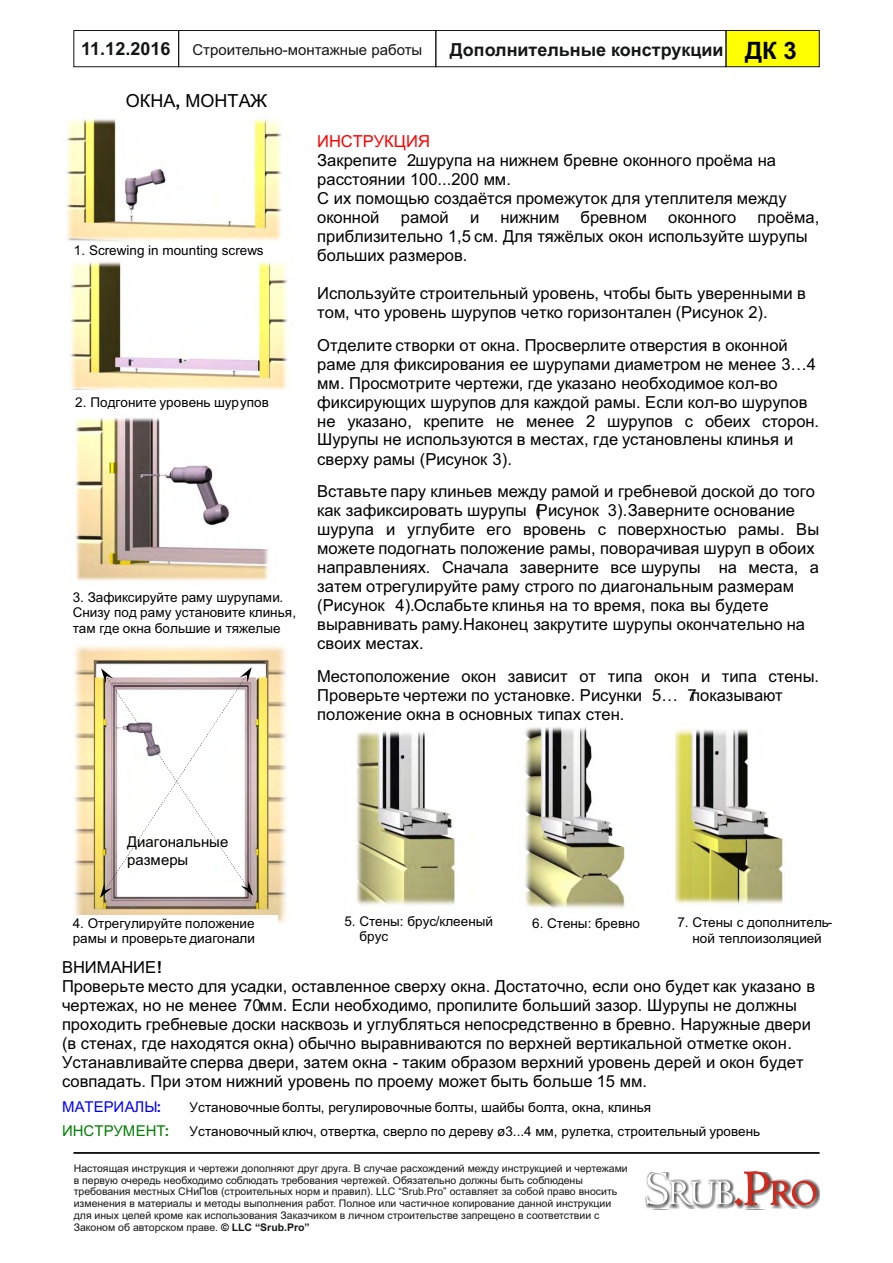
<style>
.page{position:relative;width:893px;height:1263px;background:#fff}
.page>*{position:absolute;margin:0;border:0;box-sizing:border-box;transform-origin:0 0}
.t1{font:700 18px "Arial";color:#151616}
.t2{font:18px "Arial";color:#000}
.t3{font:16.5px/19px "Arial";color:#000}
.t4{font:16.5px "Arial";color:#f00}
.t5{font:15px "Arial";color:#151616}
.t6{font:15px/17.1px "Arial";color:#000}
.t7{font:15px "Arial";color:#008000}
.t8{font:15px "Arial";letter-spacing:.005em;color:#00f}
.t9{font:13.5px/15.5px "Arial";color:#000}
.t10{font:10.5px/11.7px "Arial";color:#151616}
.s1{font-weight:700;font-size:18px}
.s2{font-size:24px;color:#000}
.s3{font-weight:700}
.s4{font-weight:700;color:#000}
</style>
<div class="page">
<img style="left:66px;top:118px;width:216px;height:124px">
<img style="left:74px;top:646px;width:213px;height:278px">
<img style="left:356px;top:731px;width:99px;height:174px">
<img style="left:525px;top:727px;width:100px;height:182px">
<img style="left:675px;top:729px;width:110px;height:176px">
<div style="left:71px;top:915px;width:207px;height:16px;background:#fff"></div>
<svg style="left:100px;top:667px;width:153px;height:231px"></svg>
<img style="left:75px;top:417px;width:194px;height:164px">
<img style="left:70px;top:262px;width:218px;height:127px">
<div style="left:73px;top:1152px;width:747px;height:1px;border:1px solid #151616"></div>
<svg style="left:645px;top:1182px;width:174px;height:27px"></svg>
<svg style="left:646px;top:1171px;width:170px;height:34px"></svg>
<div style="left:726px;top:30px;width:94px;height:37px;background:#ff0;border:1px solid #151616"></div>
<div style="left:73px;top:30px;width:106px;height:37px;background:#fff;border:1px solid #151616"></div>
<div style="left:178px;top:30px;width:258px;height:37px;border:1px solid #151616"></div>
<div style="left:435px;top:30px;width:291px;height:37px;border:1px solid #151616"></div>
<p class="t5" style="left:81px;top:44px;width:343px"><span class="s1">11.12.2016</span> Строительно-монтажные работы</p>
<p class="t1" style="left:450px;top:43px;width:349px">Дополнительные конструкции <span class="s2">ДК 3</span></p>
<p class="t2" style="left:126px;top:94px;width:143px">ОКНА<span class="s3">,</span> МОНТАЖ</p>
<p class="t9" style="left:74px;top:244px;width:191px">1. Screwing in mounting screws</p>
<p class="t9" style="left:75px;top:396px;width:195px">2. Подгоните уровень шурупов</p>
<p class="t9" style="left:73px;top:590px;width:225px">3. Зафиксируйте раму шурупами.<br>Снизу под раму установите клинья, там где окна большие и тяжелые</p>
<p class="t4" style="left:317px;top:135px;width:114px">ИНСТРУКЦИЯ</p>
<p class="t3" style="left:317px;top:152px;width:471px">Закрепите 2шурупа на нижнем бревне оконного проёма на расстоянии 100...200 мм.<br>С их помощью создаётся промежуток для утеплителя между оконной</p>
<p class="t3" style="left:401px;top:209px;width:50px">рамой</p>
<p class="t3" style="left:470px;top:209px;width:11px">и</p>
<p class="t3" style="left:500px;top:209px;width:61px">нижним</p>
<p class="t3" style="left:581px;top:209px;width:68px">бревном</p>
<p class="t3" style="left:668px;top:209px;width:70px">оконного</p>
<p class="t3" style="left:317px;top:209px;width:504px;text-indent:440px">проёма, приблизительно 1,5 см. Для тяжёлых окон используйте шурупы больших размеров.</p>
<p class="t3" style="left:317px;top:285px;width:490px">Используйте строительный уровень, чтобы быть уверенными в том, что уровень шурупов четко горизонтален (Рисунок 2).</p>
<p class="t3" style="left:317px;top:337px;width:503px">Отделите створки от окна. Просверлите отверстия в оконной раме для фиксирования ее шурупами диаметром не менее 3…4 мм. Просмотрите чертежи, где указано необходимое кол-во фиксирующих шурупов для каждой рамы. Если кол-во шурупов не указано, крепите не менее 2 шурупов с обеих сторон.<br>Шурупы не используются в местах, где установлены клинья и сверху рамы (Рисунок 3).</p>
<p class="t3" style="left:317px;top:484px;width:503px">Вставьте пару клиньев между рамой и гребневой доской до того как зафиксировать шурупы (Рисунок 3). Заверните основание шурупа и углубите его вровень с поверхностью рамы. Вы можете подогнать положение рамы, поворачивая шуруп в обоих направлениях. Сначала заверните все шурупы на места, а затем отрегулируйте раму строго по диагональным размерам (Рисунок 4).Ослабьте клинья на то время, пока вы будете выравнивать раму.Наконец закрутите шурупы окончательно на своих местах.</p>
<p class="t3" style="left:317px;top:668px;width:503px">Местоположение окон зависит от типа окон и типа стены.<br>Проверьте чертежи по установке. Рисунки 5… 7показывают положение окна в основных типах стен.</p>
<p class="t6" style="left:127px;top:835px;width:103px">Диагональные размеры</p>
<p class="t9" style="left:73px;top:916px;width:184px">4. Отрегулируйте положение рамы и проверьте диагонали</p>
<p class="t9" style="left:344px;top:915px;width:150px">5. Стены: брус/клееный</p>
<p class="t9" style="left:532px;top:917px;width:109px">6. Стены: бревно</p>
<p class="t9" style="left:359px;top:930px;width:30px">брус</p>
<p class="t9" style="left:677px;top:916px;width:156px;text-align:center">7. Стены с дополнитель&shy;ной теплоизоляцией</p>
<p class="t3" style="left:62px;top:959px;width:755px">ВНИМАНИЕ<span class="s3">!<br></span>Проверьте место для усадки, оставленное сверху окна. Достаточно, если оно будет как указано в чертежах, но не менее 70мм. Если необходимо, пропилите больший зазор. Шурупы не должны проходить гребневые доски насквозь и углубляться непосредственно в бревно. Наружные двери (в стенах, где находятся окна) обычно выравниваются по верхней вертикальной отметке окон.<br>Устанавливайте сперва двери, затем окна - таким образом верхний уровень дерей и окон будет совпадать. При этом нижний уровень по проему может быть больше 15 мм.</p>
<p class="t8" style="left:62px;top:1100px;width:101px">МАТЕРИАЛЫ<span class="s3">:</span></p>
<p class="t9" style="left:190px;top:1100px;width:463px">Установочные болты, регулировочные болты, шайбы болта, окна, клинья</p>
<p class="t7" style="left:62px;top:1125px;width:109px">ИНСТРУМЕНТ<span class="s3">:</span></p>
<p class="t9" style="left:190px;top:1124px;width:572px">Установочный ключ, отвертка, сверло по дереву ø3...4 мм, рулетка, строительный уровень</p>
<p class="t10" style="left:74px;top:1163px;width:555px">Настоящая инструкция и чертежи дополняют друг друга. В случае расхождений между инструкцией и чертежами в первую очередь необходимо соблюдать требования чертежей. Обязательно должны быть соблюдены требования местных СНиПов (строительных норм и правил). LLC “Srub.Pro” оставляет за собой право вносить изменения в материалы и методы выполнения работ. Полное или частичное копирование данной инструкции для иных целей кроме как использования Заказчиком в личном строительстве запрещено в соответствии с Законом об авторском праве. <span class="s4">©</span> <span class="s3">LLC “Srub.Pro”</span></p>
</div>
